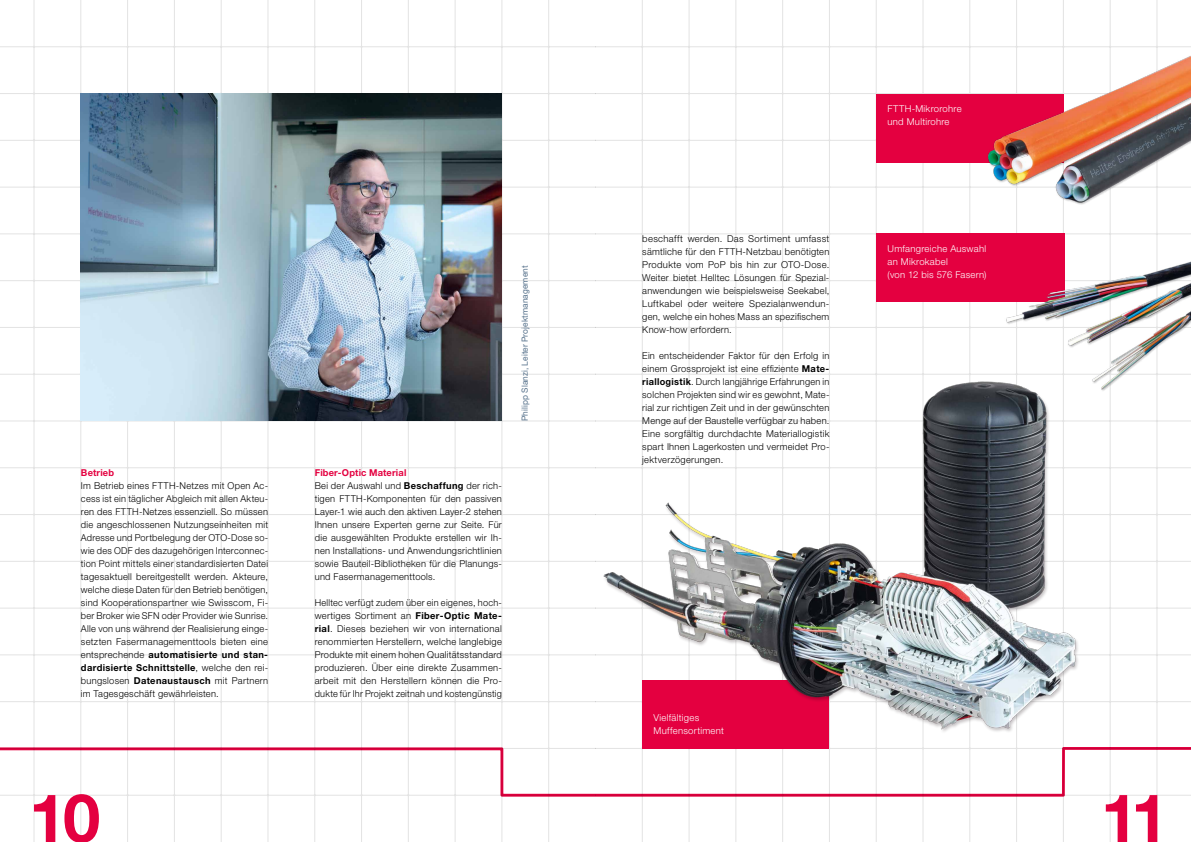
<style>
.page{position:relative;width:1191px;height:842px;background:#fff}
.page>*{position:absolute;margin:0;border:0;box-sizing:border-box;transform-origin:0 0}
.t1{font:700 67px "Helvetica Neue LT Std";color:#e40040}
.t2{font:300 9.5px/13px "Helvetica Neue LT Std";letter-spacing:.03em;color:#000;text-align:justify}
.t3{font:300 9.5px/13px "Helvetica Neue LT Std";letter-spacing:.03em;color:#fff}
.t4{font:700 9.5px "Helvetica Neue LT Std";letter-spacing:.015em;color:#e40040}
.t5{font:8.5px "Helvetica Neue LT Std";letter-spacing:.01em;color:#56718b}
.s1{font-weight:700}
.s2{font-weight:700;color:#e40040}
</style>
<div class="page">
<hr style="left:595px;top:47px;width:596px;height:1px;background:#e3e3e3">
<hr style="left:595px;top:93px;width:596px;height:1px;background:#e3e3e3">
<hr style="left:595px;top:140px;width:596px;height:1px;background:#e3e3e3">
<hr style="left:595px;top:187px;width:596px;height:1px;background:#e3e3e3">
<hr style="left:595px;top:234px;width:596px;height:1px;background:#e3e3e3">
<hr style="left:595px;top:280px;width:596px;height:1px;background:#e3e3e3">
<hr style="left:595px;top:327px;width:596px;height:1px;background:#e3e3e3">
<hr style="left:595px;top:421px;width:596px;height:1px;background:#e3e3e3">
<hr style="left:595px;top:468px;width:596px;height:1px;background:#e3e3e3">
<hr style="left:595px;top:514px;width:596px;height:1px;background:#e3e3e3">
<hr style="left:595px;top:561px;width:596px;height:1px;background:#e3e3e3">
<hr style="left:595px;top:608px;width:596px;height:1px;background:#e3e3e3">
<hr style="left:595px;top:655px;width:596px;height:1px;background:#e3e3e3">
<hr style="left:595px;top:701px;width:596px;height:1px;background:#e3e3e3">
<hr style="left:642px;top:0;width:1px;height:842px;background:#e3e3e3">
<hr style="left:689px;top:0;width:1px;height:842px;background:#e3e3e3">
<hr style="left:735px;top:0;width:1px;height:842px;background:#e3e3e3">
<hr style="left:782px;top:0;width:1px;height:842px;background:#e3e3e3">
<hr style="left:829px;top:0;width:1px;height:842px;background:#e3e3e3">
<hr style="left:876px;top:0;width:1px;height:842px;background:#e3e3e3">
<hr style="left:923px;top:0;width:1px;height:842px;background:#e3e3e3">
<hr style="left:969px;top:0;width:1px;height:842px;background:#e3e3e3">
<hr style="left:1016px;top:0;width:1px;height:842px;background:#e3e3e3">
<hr style="left:1063px;top:0;width:1px;height:842px;background:#e3e3e3">
<hr style="left:1110px;top:0;width:1px;height:842px;background:#e3e3e3">
<hr style="left:1156px;top:0;width:1px;height:842px;background:#e3e3e3">
<hr style="left:0;top:47px;width:595px;height:1px;background:#e3e3e3">
<hr style="left:0;top:93px;width:595px;height:1px;background:#e3e3e3">
<hr style="left:0;top:140px;width:595px;height:1px;background:#e3e3e3">
<hr style="left:0;top:187px;width:595px;height:1px;background:#e3e3e3">
<hr style="left:0;top:234px;width:595px;height:1px;background:#e3e3e3">
<hr style="left:0;top:280px;width:595px;height:1px;background:#e3e3e3">
<hr style="left:0;top:327px;width:595px;height:1px;background:#e3e3e3">
<hr style="left:0;top:374px;width:595px;height:1px;background:#e3e3e3">
<hr style="left:0;top:421px;width:595px;height:1px;background:#e3e3e3">
<hr style="left:0;top:468px;width:595px;height:1px;background:#e3e3e3">
<hr style="left:0;top:514px;width:595px;height:1px;background:#e3e3e3">
<hr style="left:0;top:561px;width:595px;height:1px;background:#e3e3e3">
<hr style="left:0;top:608px;width:595px;height:1px;background:#e3e3e3">
<hr style="left:0;top:655px;width:595px;height:1px;background:#e3e3e3">
<hr style="left:0;top:701px;width:595px;height:1px;background:#e3e3e3">
<hr style="left:548px;top:0;width:1px;height:842px;background:#e3e3e3">
<hr style="left:502px;top:0;width:1px;height:842px;background:#e3e3e3">
<hr style="left:455px;top:0;width:1px;height:842px;background:#e3e3e3">
<hr style="left:408px;top:0;width:1px;height:842px;background:#e3e3e3">
<hr style="left:361px;top:0;width:1px;height:842px;background:#e3e3e3">
<hr style="left:314px;top:0;width:1px;height:842px;background:#e3e3e3">
<hr style="left:268px;top:0;width:1px;height:842px;background:#e3e3e3">
<hr style="left:221px;top:0;width:1px;height:842px;background:#e3e3e3">
<hr style="left:174px;top:0;width:1px;height:842px;background:#e3e3e3">
<hr style="left:127px;top:0;width:1px;height:842px;background:#e3e3e3">
<hr style="left:81px;top:0;width:1px;height:842px;background:#e3e3e3">
<hr style="left:34px;top:0;width:1px;height:842px;background:#e3e3e3">
<div style="left:876px;top:234px;width:188px;height:68px;background:#e40040"></div>
<img style="left:1006px;top:241px;width:185px;height:165px">
<div style="left:876px;top:94px;width:187px;height:68px;background:#e40040"></div>
<img style="left:961px;top:43px;width:230px;height:187px">
<img style="left:585px;top:358px;width:514px;height:387px">
<svg style="left:0;top:745px;width:1191px;height:53px"></svg>
<img style="left:81px;top:94px;width:421px;height:327px">
<p class="t4" style="left:81px;top:467px;width:35px">Betrieb</p>
<p class="t2" style="left:81px;top:479px;width:189px">Im Betrieb eines FTTH-Netzes mit Open Ac&shy;cess ist ein täglicher Abgleich mit allen Akteu&shy;ren des FTTH-Netzes essenziell. So müssen die angeschlossenen Nutzungseinheiten mit Adresse und Portbelegung der OTO-Dose so&shy;wie des ODF des dazugehörigen Interconnec&shy;tion Point mittels einer standardisierten Datei tagesaktuell bereitgestellt werden. Akteure, welche diese Daten für den Betrieb benötigen, sind Kooperationspartner wie Swisscom, Fi&shy;ber Broker wie SFN oder Provider wie Sunrise.<br>Alle von uns während der Realisierung einge&shy;setzten Fasermanagementtools bieten eine entsprechende <span class="s1">automatisierte und stan&shy;dardisierte Schnittstelle</span>, welche den rei&shy;bungslosen <span class="s1">Datenaustausch</span> mit Partnern im Tagesgeschäft gewährleisten.</p>
<p class="t2" style="left:315px;top:466px;width:189px;text-align:left"><span class="s2">Fiber-Optic Material<br></span>Bei der Auswahl und <span class="s1">Beschaffung</span> der rich&shy;tigen FTTH-Komponenten für den passiven Layer-1 wie auch den aktiven Layer-2 stehen Ihnen unsere Experten gerne zur Seite. Für die ausgewählten Produkte erstellen wir Ih&shy;nen Installations- und Anwendungsrichtlinien sowie Bauteil-Bibliotheken für die Planungs&shy;und Fasermanagementtools.</p>
<p class="t2" style="left:315px;top:596px;width:189px">Helltec verfügt zudem über ein eigenes, hoch&shy;wertiges Sortiment an <span class="s1">Fiber-Optic Mate&shy;rial</span>. Dieses beziehen wir von international renommierten Herstellern, welche langlebige Produkte mit einem hohen Qualitätsstandard produzieren. Über eine direkte Zusammen&shy;arbeit mit den Herstellern können die Pro&shy;dukte für Ihr Projekt zeitnah und kostengünstig</p>
<p class="t5" style="left:520px;top:421px;width:157px;rotate:-90deg">Philipp Slanzi, Leiter Projektmanagement</p>
<p class="t2" style="left:642px;top:232px;width:189px">beschafft werden. Das Sortiment umfasst sämtliche für den FTTH-Netzbau benötigten Produkte vom PoP bis hin zur OTO-Dose.<br>Weiter bietet Helltec Lösungen für Spezial&shy;anwendungen wie beispielsweise Seekabel, Luftkabel oder weitere Spezialanwendun&shy;gen, welche ein hohes Mass an spezifischem Know-how erfordern.</p>
<p class="t2" style="left:642px;top:349px;width:189px">Ein entscheidender Faktor für den Erfolg in einem Grossprojekt ist eine effiziente <span class="s1">Mate&shy;riallogistik</span>. Durch langjährige Erfahrungen in solchen Projekten sind wir es gewohnt, Mate&shy;rial zur richtigen Zeit und in der gewünschten Menge auf der Baustelle verfügbar zu haben.<br>Eine sorgfältig durchdachte Materiallogistik spart Ihnen Lagerkosten und vermeidet Pro&shy;jektverzögerungen.</p>
<p class="t3" style="left:887px;top:102px;width:76px">FTTH-Mikrorohre und Multirohre</p>
<p class="t3" style="left:887px;top:242px;width:101px">Umfangreiche Auswahl an Mikrokabel<br>(von 12 bis 576 Fasern)</p>
<p class="t3" style="left:653px;top:711px;width:72px">Vielfältiges<br>Muffensortiment</p>
<h1 class="t1" style="left:29px;top:777px;width:73px">10</h1>
<h1 class="t1" style="left:1100px;top:777px;width:69px">11</h1>
</div>
